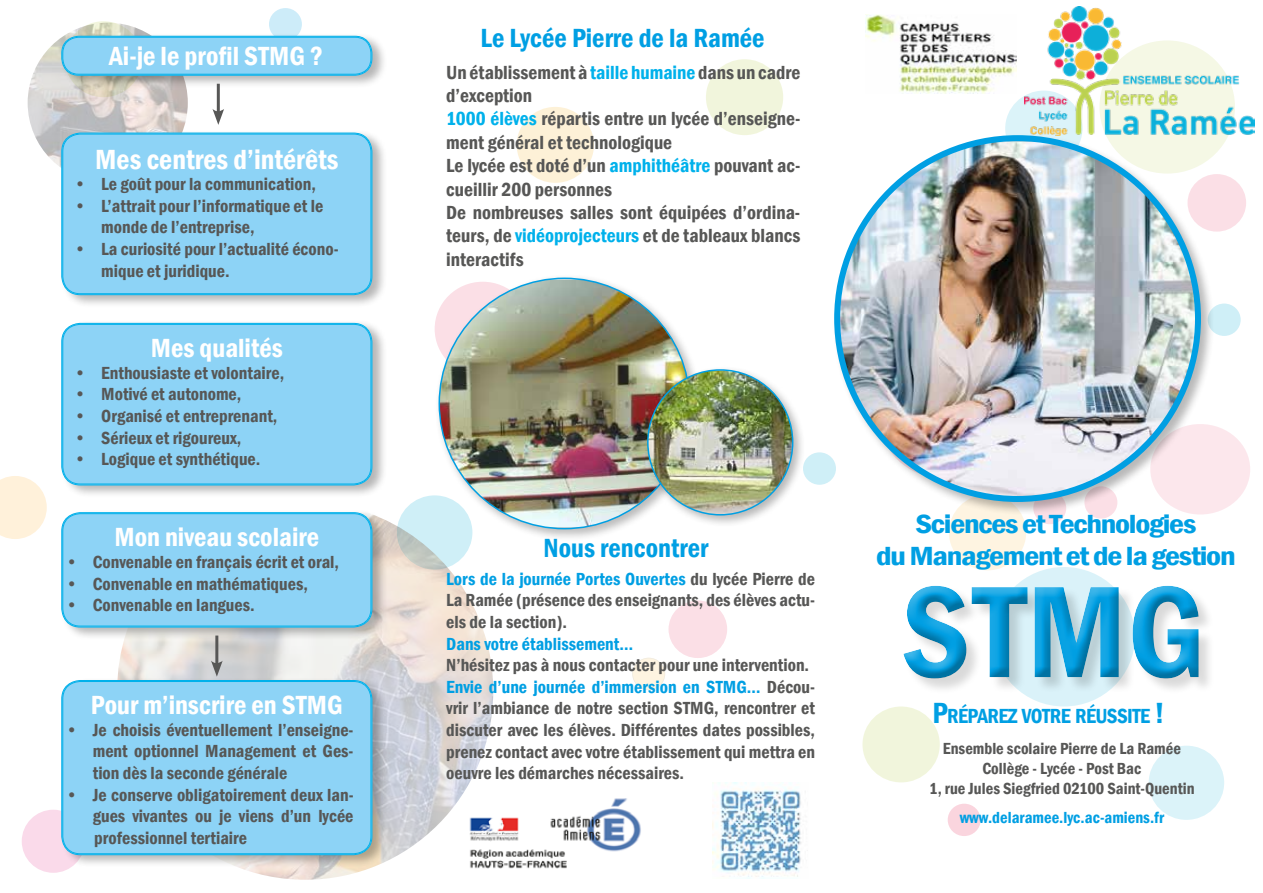
<style>
.page{position:relative;width:1263px;height:893px;background:#fff}
.page>*{position:absolute;margin:0;border:0;box-sizing:border-box;transform-origin:0 0}
.t1{font:600 condensed 135px "Franklin Gothic";color:#009fe3}
.t2{font:600 condensed 28.5px "Franklin Gothic";color:#fff}
.t3{font:600 condensed 27px "Franklin Gothic";color:#fff}
.t4{font:600 condensed 27px/32.4px "Franklin Gothic";letter-spacing:-.04em;color:#009fe3;text-align:center;scale:1.21 1}
.t5{font:600 condensed 27px "Franklin Gothic";color:#009fe3}
.t6{font:600 condensed 21px "Franklin Gothic";letter-spacing:-.03em;color:#009fe3}
.t7{font:600 condensed 19.5px/23.4px "Franklin Gothic";color:#575756}
.t8{font:600 condensed 18px/21.6px "Franklin Gothic";color:#575756;text-align:justify}
.t9{font:600 condensed 18px "Franklin Gothic";color:#009fe3}
.t10{font:600 condensed 16.5px/19.8px "Franklin Gothic";color:#575756;text-align:center}
.t11{font:600 condensed 16.5px "Franklin Gothic";color:#009fe3}
.s1{color:#00b1eb}
.s2{color:#009fe3}
.s3{font-size:30px}
</style>
<div class="page">
<div style="left:993px;top:567px;width:142px;height:139px;background:#daf2f9;border-radius:50%"></div>
<div style="left:949px;top:494px;width:77px;height:77px;background:#fef4e1;border-radius:50%"></div>
<div style="left:1005px;top:90px;width:78px;height:77px;background:#dbf3f9;border-radius:50%"></div>
<div style="left:1149px;top:746px;width:75px;height:74px;background:#dbf3f9;border-radius:50%"></div>
<div style="left:1187px;top:174px;width:59px;height:58px;background:#fbdfe6;border-radius:50%"></div>
<div style="left:668px;top:600px;width:59px;height:58px;background:#fbdfe6;border-radius:50%"></div>
<div style="left:1150px;top:424px;width:100px;height:90px;background:#fce7ec;border-radius:50%"></div>
<div style="left:1033px;top:492px;width:33px;height:32px;background:#fbdfe6;border-radius:50%"></div>
<div style="left:632px;top:658px;width:33px;height:32px;background:#fef4e1;border-radius:50%"></div>
<div style="left:632px;top:658px;width:33px;height:32px;border:2px solid #000;border-radius:50%"></div>
<svg style="left:1084px;top:486px;width:33px;height:33px"></svg>
<div style="left:862px;top:706px;width:78px;height:77px;background:#f1f5dc;border-radius:50%"></div>
<div style="left:948px;top:804px;width:33px;height:32px;background:#fad5de;border-radius:50%"></div>
<div style="left:397px;top:495px;width:75px;height:75px;background:#cfeff7;border-radius:50%"></div>
<div style="left:516px;top:107px;width:78px;height:76px;background:#fdf1d7;border-radius:50%"></div>
<div style="left:269px;top:8px;width:33px;height:32px;background:#cdecf9;border-radius:50%"></div>
<div style="left:706px;top:59px;width:77px;height:76px;background:#f1f5dc;border-radius:50%"></div>
<div style="left:1208px;top:304px;width:33px;height:32px;background:#cfeff7;border-radius:50%"></div>
<div style="left:803px;top:452px;width:33px;height:33px;background:#cfeff7;border-radius:50%"></div>
<div style="left:22px;top:810px;width:63px;height:63px;background:#fadaea;border-radius:50%"></div>
<svg style="left:0;top:476px;width:47px;height:63px"></svg>
<div style="left:832px;top:133px;width:383px;height:383px;background:#000;opacity:.28"></div>
<img style="left:837px;top:142px;width:361px;height:356px">
<img style="left:28px;top:23px;width:160px;height:160px;border-radius:80px">
<img style="left:117px;top:513px;width:376px;height:367px">
<img style="left:463px;top:794px;width:178px;height:79px">
<img style="left:865px;top:15px;width:152px;height:78px">
<img style="left:713px;top:783px;width:88px;height:96px">
<div style="left:904px;top:586px;width:311px;height:110px;background:#000;opacity:.15"></div>
<div style="left:892px;top:574px;width:311px;height:110px;background:#fff;opacity:.29"></div>
<div style="left:899px;top:580px;width:311px;height:109px;background:#000;opacity:.29"></div>
<div style="left:434px;top:274px;width:268px;height:267px;background:#000;opacity:.27"></div>
<img style="left:439px;top:280px;width:251px;height:247px">
<div style="left:643px;top:365px;width:163px;height:163px;background:#000;opacity:.28"></div>
<img style="left:648px;top:370px;width:145px;height:145px">
<div style="left:60px;top:32px;width:327px;height:57px;background:#000;opacity:.29"></div>
<div style="left:62px;top:37px;width:309px;height:38px;background:#8dd3f6;border-radius:16px"></div>
<div style="left:62px;top:36px;width:310px;height:39px;border:1px solid #00b1eb;border-radius:17px"></div>
<div style="left:63px;top:37px;width:308px;height:37px;border:1px solid #00b1eb;border-radius:16px"></div>
<div style="left:60px;top:129px;width:327px;height:179px;background:#000;opacity:.29"></div>
<div style="left:62px;top:134px;width:309px;height:160px;background:#8dd3f6;border-radius:18px"></div>
<div style="left:63px;top:134px;width:308px;height:160px;border:1px solid #00b1eb;border-radius:18px"></div>
<div style="left:60px;top:319px;width:327px;height:179px;background:#000;opacity:.29"></div>
<div style="left:62px;top:324px;width:309px;height:160px;background:#8dd3f6;border-radius:18px"></div>
<div style="left:63px;top:324px;width:308px;height:160px;border:1px solid #00b1eb;border-radius:17px"></div>
<div style="left:60px;top:509px;width:327px;height:131px;background:#000;opacity:.29"></div>
<div style="left:62px;top:513px;width:309px;height:113px;background:#8dd3f6;border-radius:18px"></div>
<div style="left:62px;top:512px;width:310px;height:115px;border:1px solid #00b1eb;border-radius:18px"></div>
<div style="left:63px;top:513px;width:308px;height:113px;border:1px solid #00b1eb;border-radius:18px"></div>
<div style="left:60px;top:677px;width:327px;height:191px;background:#000;opacity:.29"></div>
<div style="left:62px;top:681px;width:309px;height:173px;background:#8dd3f6;border-radius:18px"></div>
<div style="left:63px;top:681px;width:308px;height:173px;border:1px solid #00b1eb;border-radius:17px"></div>
<img style="left:1024px;top:7px;width:230px;height:128px">
<hr style="left:217px;top:84px;width:3px;height:30px;background:#575756">
<svg style="left:212px;top:109px;width:12px;height:16px"></svg>
<hr style="left:215px;top:635px;width:3px;height:31px;background:#575756">
<svg style="left:211px;top:661px;width:12px;height:16px"></svg>
<h3 class="t3" style="left:109px;top:38px;width:215px">Ai-je le profil STMG ?</h3>
<h2 class="t2" style="left:95px;top:140px;width:245px">Mes centres d’intérêts</h2>
<p class="t8" style="left:74px;top:173px;width:243px">• Le goût pour la communication,</p>
<p class="t8" style="left:101px;top:195px;width:224px;text-indent:-27px">• L’attrait pour l’informatique et le monde de l’entreprise,</p>
<p class="t8" style="left:101px;top:238px;width:239px;text-indent:-27px">• La curiosité pour l’actualité écono&shy;mique et juridique.</p>
<h3 class="t3" style="left:151px;top:330px;width:134px">Mes qualités</h3>
<p class="t8" style="left:74px;top:362px;width:211px">• Enthousiaste et volontaire,</p>
<p class="t8" style="left:74px;top:383px;width:169px">• Motivé et autonome,</p>
<p class="t8" style="left:74px;top:405px;width:205px">• Organisé et entreprenant,</p>
<p class="t8" style="left:74px;top:426px;width:169px">• Sérieux et rigoureux,</p>
<p class="t8" style="left:74px;top:448px;width:188px">• Logique et synthétique.</p>
<h3 class="t3" style="left:114px;top:519px;width:206px">Mon niveau scolaire</h3>
<p class="t8" style="left:66px;top:551px;width:275px">• Convenable en français écrit et oral,</p>
<p class="t8" style="left:66px;top:573px;width:244px">• Convenable en mathématiques,</p>
<p class="t8" style="left:66px;top:594px;width:190px">• Convenable en langues.</p>
<h3 class="t3" style="left:91px;top:687px;width:253px">Pour m’inscrire en STMG</h3>
<p class="t8" style="left:93px;top:719px;width:262px;text-indent:-27px">• Je choisis éventuellement l’enseigne&shy;ment optionnel Management et Ges&shy;tion dès la seconde générale</p>
<p class="t8" style="left:93px;top:784px;width:262px;text-indent:-27px">• Je conserve obligatoirement deux lan&shy;gues vivantes ou je viens d’un lycée professionnel tertiaire</p>
<h3 class="t5" style="left:480px;top:20px;width:286px">Le Lycée Pierre de la Ramée</h3>
<p class="t7" style="left:446px;top:60px;width:355px">Un établissement à <span class="s1">taille humaine</span> dans un cadre d’exception<br><span class="s1">1000 élèves</span> répartis entre un lycée d’enseigne&shy;ment général et technologique<br>Le lycée est doté d’un <span class="s1">amphithéâtre</span> pouvant ac&shy;cueillir 200 personnes<br>De nombreuses salles sont équipées d’ordina&shy;teurs, de <span class="s1">vidéoprojecteurs</span> et de tableaux blancs interactifs</p>
<h3 class="t5" style="left:544px;top:530px;width:166px">Nous rencontrer</h3>
<p class="t8" style="left:446px;top:568px;width:370px"><span class="s2">Lors de la journée Portes Ouvertes</span> du lycée Pierre de La Ramée (présence des enseignants, des élèves actu&shy;els de la section).</p>
<p class="t9" style="left:446px;top:632px;width:188px">Dans votre établissement…</p>
<p class="t8" style="left:446px;top:654px;width:370px;text-align:left">N’hésitez pas à nous contacter pour une intervention.<br><span class="s2">Envie d’une journée d’immersion en STMG…</span> Décou&shy;vrir l’ambiance de notre section STMG, rencontrer et discuter avec les élèves. Différentes dates possibles, prenez contact avec votre établissement qui mettra en oeuvre les démarches nécessaires.</p>
<h3 class="t4" style="left:876px;top:507px;width:299px">Sciences et Technologies<br>du Management et de la gestion</h3>
<h1 class="t1" style="left:901px;top:542px;width:306px">STMG</h1>
<p class="t6" style="left:932px;top:702px;width:234px"><span class="s3">P</span>RÉPAREZ VOTRE RÉUSSITE <span class="s3">!</span></p>
<p class="t10" style="left:929px;top:738px;width:267px">Ensemble scolaire Pierre de La Ramée<br>Collège - Lycée - Post Bac<br>1, rue Jules Siegfried 02100 Saint-Quentin</p>
<p class="t11" style="left:960px;top:807px;width:206px">www.delaramee.lyc.ac-amiens.fr</p>
</div>
